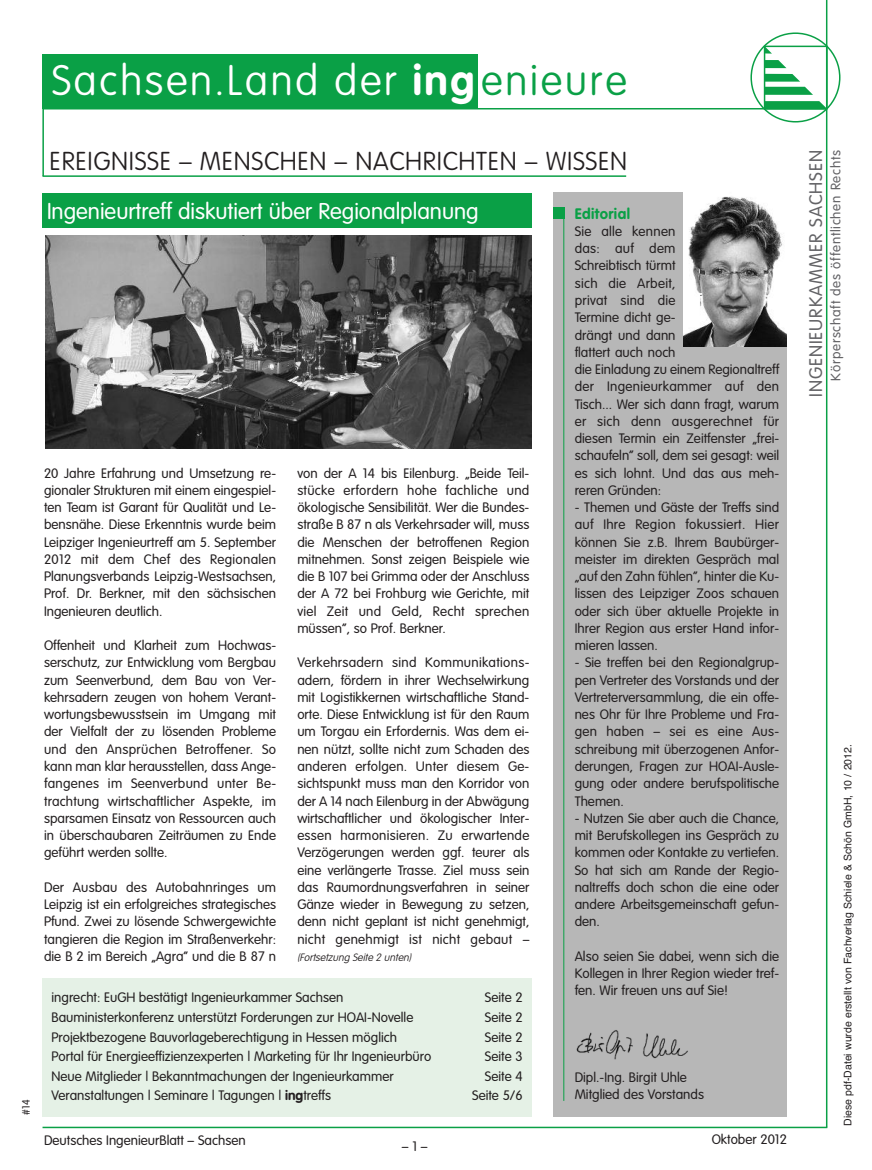
<style>
.page{position:relative;width:872px;height:1170px;background:#fff}
.page>*{position:absolute;margin:0;border:0;box-sizing:border-box;transform-origin:0 0}
.t1{font:100 42px "VAG Rounded";letter-spacing:.055em;color:#fff}
.t2{font:100 25.5px "VAG Rounded";letter-spacing:.025em;color:#231f20}
.t3{font:300 22.5px "VAG Rounded";color:#fff}
.t4{font:300 18px "VAG Rounded";letter-spacing:.055em;color:#636366}
.t5{font:700 15px "VAG Rounded";letter-spacing:.03em;color:#0aa046}
.t6{font:300 13.5px/17.2px "VAG Rounded";color:#231f20;text-align:justify}
.t7{font:300 13.5px "VAG Rounded";letter-spacing:.055em;color:#636366}
.t8{font:10.5px "Helvetica";color:#231f20}
.t9{font:italic 100 10.5px "VAG Rounded";color:#231f20}
.t10{font:300 10.5px "VAG Rounded";color:#231f20}
.s1{font-weight:700}
.s2{color:#0aa046}
</style>
<div class="page">
<hr style="left:43px;top:1126px;width:784px;height:2px;background:#0aa046">
<div style="left:43px;top:193px;width:488px;height:35px;background:#0aa046"></div>
<div style="left:43px;top:55px;width:434px;height:54px;background:#0aa046"></div>
<hr style="left:43px;top:108px;width:783px;height:1px;background:#0aa046">
<hr style="left:42px;top:109px;width:2px;height:67px;background:#0aa046">
<hr style="left:43px;top:175px;width:583px;height:2px;background:#0aa046">
<hr style="left:826px;top:0;width:1px;height:1127px;background:#0aa046">
<svg style="left:750px;top:32px;width:90px;height:90px"></svg>
<div style="left:553px;top:193px;width:234px;height:923px;background:#b7b7b7"></div>
<div style="left:553px;top:208px;width:11px;height:11px;background:#0aa046"></div>
<hr style="left:563px;top:209px;width:1px;height:891px;background:#0aa046">
<div style="left:43px;top:978px;width:488px;height:138px;background:#e5f1e6"></div>
<img style="left:683px;top:193px;width:104px;height:153px">
<img style="left:45px;top:236px;width:486px;height:212px">
<h1 class="t1" style="left:52px;top:62px;width:576px">Sachsen.Land der <span class="s1">ing</span><span class="s2">enieure</span></h1>
<p class="t10" style="left:22px;top:1114px;width:16px;rotate:-90deg">#14</p>
<h2 class="t2" style="left:50px;top:150px;width:579px">EREIGNISSE – MENSCHEN – NACHRICHTEN – WISSEN</h2>
<h3 class="t3" style="left:47px;top:201px;width:433px">Ingenieurtreff diskutiert über Regionalplanung</h3>
<p class="t6" style="left:44px;top:465px;width:234px">20 Jahre Erfahrung und Umsetzung re&shy;gionaler Strukturen mit einem eingespiel&shy;ten Team ist Garant für Qualität und Le&shy;bensnähe. Diese Erkenntnis wurde beim Leipziger Ingenieurtreff am 5. September 2012 mit dem Chef des Regionalen Planungsverbands Leipzig-Westsachsen, Prof. Dr. Berkner, mit den sächsischen Ingenieuren deutlich.</p>
<p class="t6" style="left:44px;top:637px;width:233px">Offenheit und Klarheit zum Hochwas&shy;serschutz, zur Entwicklung vom Bergbau zum Seenverbund, dem Bau von Ver&shy;kehrsadern zeugen von hohem Verant&shy;wortungsbewusstsein im Umgang mit der Vielfalt der zu lösenden Probleme und den Ansprüchen Betroffener. So kann man klar herausstellen, dass Ange&shy;fangenes im Seenverbund unter Be&shy;trachtung wirtschaftlicher Aspekte, im sparsamen Einsatz von Ressourcen auch in überschaubaren Zeiträumen zu Ende geführt werden sollte.</p>
<p class="t6" style="left:44px;top:879px;width:233px">Der Ausbau des Autobahnringes um Leipzig ist ein erfolgreiches strategisches Pfund. Zwei zu lösende Schwergewichte tangieren die Region im Straßenverkehr: die B 2 im Bereich „Agra“ und die B 87 n</p>
<p class="t6" style="left:297px;top:465px;width:233px">von der A 14 bis Eilenburg. „Beide Teil&shy;stücke erfordern hohe fachliche und ökologische Sensibilität. Wer die Bundes&shy;straße B 87 n als Verkehrsader will, muss die Menschen der betroffenen Region mitnehmen. Sonst zeigen Beispiele wie die B 107 bei Grimma oder der Anschluss der A 72 bei Frohburg wie Gerichte, mit viel Zeit und Geld, Recht sprechen müssen“, so Prof. Berkner.</p>
<p class="t6" style="left:297px;top:655px;width:234px">Verkehrsadern sind Kommunikations&shy;adern, fördern in ihrer Wechselwirkung mit Logistikkernen wirtschaftliche Stand&shy;orte. Diese Entwicklung ist für den Raum um Torgau ein Erfordernis. Was dem ei&shy;nen nützt, sollte nicht zum Schaden des anderen erfolgen. Unter diesem Ge&shy;sichtspunkt muss man den Korridor von der A 14 nach Eilenburg in der Abwägung wirtschaftlicher und ökologischer Inter&shy;essen harmonisieren. Zu erwartende Verzögerungen werden ggf. teurer als eine verlängerte Trasse. Ziel muss sein das Raumordnungsverfahren in seiner Gänze wieder in Bewegung zu setzen, denn nicht geplant ist nicht genehmigt, nicht genehmigt ist nicht gebaut –</p>
<p class="t9" style="left:297px;top:952px;width:117px">(Fortsetzung Seite 2 unten)</p>
<p class="t6" style="left:52px;top:990px;width:293px">ingrecht: EuGH bestätigt Ingenieurkammer Sachsen</p>
<p class="t6" style="left:485px;top:990px;width:39px">Seite 2</p>
<p class="t6" style="left:52px;top:1009px;width:363px">Bauministerkonferenz unterstützt Forderungen zur HOAI-Novelle</p>
<p class="t6" style="left:485px;top:1009px;width:39px">Seite 2</p>
<p class="t6" style="left:52px;top:1029px;width:347px">Projektbezogene Bauvorlageberechtigung in Hessen möglich</p>
<p class="t6" style="left:485px;top:1029px;width:39px">Seite 2</p>
<p class="t6" style="left:52px;top:1048px;width:381px">Portal für Energieeffizienzexperten | Marketing für Ihr Ingenieurbüro</p>
<p class="t6" style="left:485px;top:1048px;width:39px">Seite 3</p>
<p class="t6" style="left:52px;top:1068px;width:343px">Neue Mitglieder | Bekanntmachungen der Ingenieurkammer</p>
<p class="t6" style="left:485px;top:1068px;width:39px">Seite 4</p>
<p class="t6" style="left:52px;top:1087px;width:281px">Veranstaltungen | Seminare | Tagungen | <span class="s1">ing</span>treffs</p>
<p class="t6" style="left:472px;top:1087px;width:52px">Seite 5/6</p>
<p class="t5" style="left:575px;top:207px;width:57px">Editorial</p>
<p class="t6" style="left:575px;top:223px;width:206px;text-align:left">Sie alle kennen<br>das: auf dem<br>Schreibtisch türmt<br>sich die Arbeit,<br>privat sind die<br>Termine dicht ge-<br>drängt und dann<br>flattert auch noch<br>die Einladung zu einem Regionaltreff der Ingenieurkammer auf den<br>Tisch... Wer sich dann fragt, warum er sich denn ausgerechnet für diesen Termin ein Zeitfenster „frei&shy;schaufeln” soll, dem sei gesagt: weil es sich lohnt. Und das aus meh&shy;reren Gründen:</p>
<p class="t6" style="left:575px;top:499px;width:206px">- Themen und Gäste der Treffs sind auf Ihre Region fokussiert. Hier können Sie z.B. Ihrem Baubürger&shy;meister im direkten Gespräch mal „auf den Zahn fühlen“, hinter die Ku&shy;lissen des Leipziger Zoos schauen oder sich über aktuelle Projekte in Ihrer Region aus erster Hand infor&shy;mieren lassen.</p>
<p class="t6" style="left:575px;top:655px;width:206px">- Sie treffen bei den Regionalgrup&shy;pen Vertreter des Vorstands und der Vertreterversammlung, die ein offe&shy;nes Ohr für Ihre Probleme und Fra&shy;gen haben – sei es eine Aus&shy;schreibung mit überzogenen Anfor&shy;derungen, Fragen zur HOAI-Ausle&shy;gung oder andere berufspolitische Themen.</p>
<p class="t6" style="left:575px;top:810px;width:206px">- Nutzen Sie aber auch die Chance, mit Berufskollegen ins Gespräch zu kommen oder Kontakte zu vertiefen.<br>So hat sich am Rande der Regio&shy;naltreffs doch schon die eine oder andere Arbeitsgemeinschaft gefun&shy;den.</p>
<p class="t6" style="left:575px;top:948px;width:206px">Also seien Sie dabei, wenn sich die Kollegen in Ihrer Region wieder tref&shy;fen. Wir freuen uns auf Sie!</p>
<p class="t6" style="left:575px;top:1069px;width:131px">Dipl.-Ing. Birgit Uhle<br>Mitglied des Vorstands</p>
<p class="t6" style="left:44px;top:1132px;width:203px">Deutsches IngenieurBlatt – Sachsen</p>
<p class="t6" style="left:711px;top:1131px;width:77px">Oktober 2012</p>
<p class="t6" style="left:402px;top:1138px;width:27px">–1–</p>
<h3 class="t4" style="left:808px;top:397px;width:248px;rotate:-90deg">INGENIEURKAMMER SACHSEN</h3>
<p class="t7" style="left:830px;top:381px;width:232px;rotate:-90deg">Körperschaft des öffentlichen Rechts</p>
<p class="t8" style="left:841px;top:1125px;width:383px;rotate:-90deg">Diese pdf-Datei wurde erstellt von Fachverlag Schiele &amp; Schön GmbH, 10 / 2012.</p>
</div>
